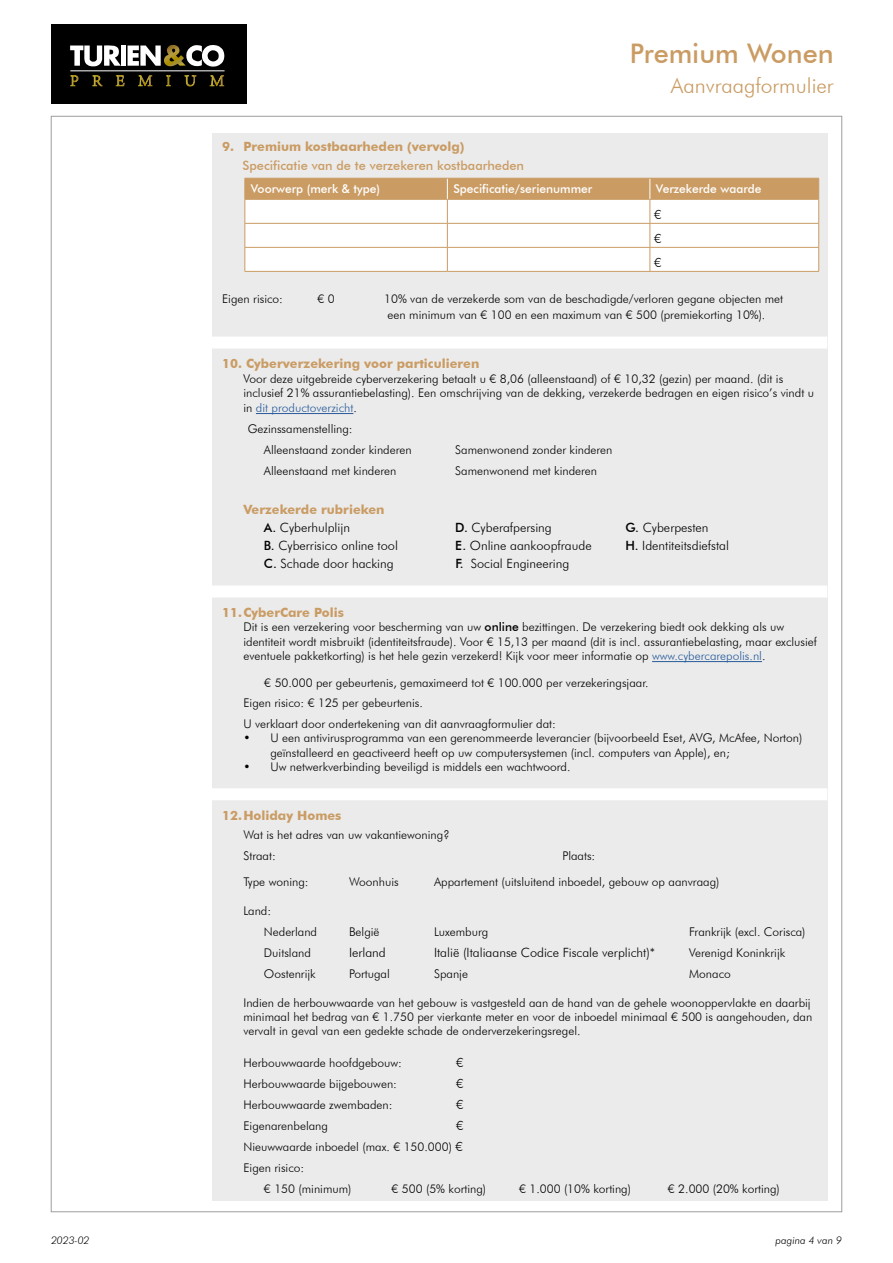
<style>
.page{position:relative;width:893px;height:1263px;background:#fff}
.page>*{position:absolute;margin:0;border:0;box-sizing:border-box;transform-origin:0 0}
.t1{font:500 27px "Futura BT";color:#ca9c64}
.t2{font:300 21px "Futura BT";color:#ca9c64}
.t3{font:300 12.75px/24px "Futura BT";color:#000;text-align:justify}
.t4{font:700 12.75px/18px "Futura BT";color:#ca9c64}
.t5{font:500 12.75px "Futura BT";color:#ca9c64}
.t6{font:300 12px/14.4px "Futura BT";color:#000}
.t7{font:500 12px "Futura BT";color:#fff}
.t8{font:italic 300 10.5px "Futura BT";color:#000}
.s1{color:#275b9b}
.s2{font-weight:500;color:#000}
.s3{font-weight:300;color:#000}
.s4{font-weight:500}
.s5{font-size:12.75px}
</style>
<div class="page">
<div style="left:212px;top:133px;width:616px;height:1067px;background:#ebebeb"></div>
<div style="left:51px;top:24px;width:195px;height:80px;background:#000"></div>
<hr style="left:70px;top:71px;width:155px;height:1px;background:#fff">
<svg style="left:70px;top:44px;width:154px;height:43px"></svg>
<div style="left:209px;top:337px;width:618px;height:12px;background:#fff"></div>
<hr style="left:256px;top:413px;width:97px;height:1px;background:#275b9b">
<div style="left:209px;top:585px;width:618px;height:12px;background:#fff"></div>
<hr style="left:652px;top:661px;width:110px;height:1px;background:#275b9b">
<div style="left:209px;top:788px;width:618px;height:12px;background:#fff"></div>
<hr style="left:245px;top:271px;width:202px;height:1px;background:#ca9c64">
<hr style="left:447px;top:271px;width:203px;height:1px;background:#ca9c64">
<hr style="left:650px;top:271px;width:169px;height:1px;background:#ca9c64">
<svg style="left:245px;top:178px;width:574px;height:93px;background:#f1e5d6"></svg>
<h1 class="t1" style="left:630px;top:37px;width:205px">Premium Wonen</h1>
<h2 class="t2" style="left:671px;top:73px;width:164px">Aanvraagformulier</h2>
<p class="t4" style="left:222px;top:138px;width:244px">9. Premium kostbaarheden (vervolg)</p>
<p class="t5" style="left:243px;top:158px;width:283px">Specificatie van de te verzekeren kostbaarheden</p>
<p class="t7" style="left:251px;top:182px;width:131px">Voorwerp (merk &amp; type)</p>
<p class="t7" style="left:453px;top:182px;width:140px">Specificatie/serienummer</p>
<p class="t7" style="left:656px;top:182px;width:107px">Verzekerde waarde</p>
<p class="t3" style="left:654px;top:202px;width:9px">€ € €</p>
<p class="t6" style="left:222px;top:291px;width:62px">Eigen risico:</p>
<p class="t6" style="left:317px;top:291px;width:19px">€ 0</p>
<p class="t6" style="left:384px;top:290px;width:400px;line-height:16.5px">10% van de verzekerde som van de beschadigde/verloren gegane objecten met een minimum van € 100 en een maximum van € 500 (premiekorting 10%).</p>
<p class="t4" style="left:222px;top:354px;width:259px">10. Cyberverzekering voor particulieren</p>
<p class="t6" style="left:243px;top:371px;width:572px;line-height:14.9px">Voor deze uitgebreide cyberverzekering betaalt u € 8,06 (alleenstaand) of € 10,32 (gezin) per maand. (dit is inclusief 21% assurantiebelasting). Een omschrijving van de dekking, verzekerde bedragen en eigen risico’s vindt u in <span class="s1">dit productoverzicht</span>.</p>
<p class="t6" style="left:264px;top:418px;width:149px;line-height:21px;text-indent:-16px">Gezinssamenstelling:<br>Alleenstaand zonder kinderen</p>
<p class="t6" style="left:455px;top:443px;width:159px">Samenwonend zonder kinderen</p>
<p class="t6" style="left:264px;top:464px;width:134px">Alleenstaand met kinderen</p>
<p class="t6" style="left:455px;top:464px;width:143px">Samenwonend met kinderen</p>
<p class="t4" style="left:264px;top:501px;width:122px;text-indent:-21px">Verzekerde rubrieken<br><span class="s2">A.</span> <span class="s3">Cyberhulplijn</span></p>
<p class="t3" style="left:455px;top:516px;width:98px"><span class="s4">D.</span> Cyberafpersing</p>
<p class="t3" style="left:625px;top:516px;width:85px"><span class="s4">G.</span> Cyberpesten</p>
<p class="t3" style="left:264px;top:534px;width:135px"><span class="s4">B.</span> Cyberrisico online tool</p>
<p class="t3" style="left:455px;top:534px;width:138px"><span class="s4">E.</span> Online aankoopfraude</p>
<p class="t3" style="left:625px;top:534px;width:105px"><span class="s4">H.</span> Identiteitsdiefstal</p>
<p class="t3" style="left:264px;top:552px;width:131px"><span class="s4">C.</span> Schade door hacking</p>
<p class="t3" style="left:455px;top:552px;width:115px"><span class="s4">F.</span> Social Engineering</p>
<p class="t4" style="left:222px;top:603px;width:123px">11.CyberCare Polis</p>
<p class="t6" style="left:243px;top:620px;width:575px">Dit is een verzekering voor bescherming van uw <span class="s4">online</span> bezittingen. De verzekering biedt ook dekking als uw identiteit wordt misbruikt (identiteitsfraude). Voor € 15,13 per maand (dit is incl. assurantiebelasting, maar exclusief eventuele pakketkorting) is het hele gezin verzekerd! Kijk voor meer informatie op <span class="s1">www.cybercarepolis.nl</span>.</p>
<p class="t6" style="left:243px;top:673px;width:406px;line-height:19.5px;text-indent:21px">€ 50.000 per gebeurtenis, gemaximeerd tot € 100.000 per verzekeringsjaar.<br>Eigen risico: € 125 per gebeurtenis.</p>
<p class="t6" style="left:243px;top:716px;width:314px">U verklaart door ondertekening van dit aanvraagformulier dat:</p>
<p class="t6" style="left:270px;top:731px;width:533px;text-indent:-27px">• U een antivirusprogramma van een gerenommeerde leverancier (bijvoorbeeld Eset, AVG, McAfee, Norton) geïnstalleerd en geactiveerd heeft op uw computersystemen (incl. computers van Apple), en;</p>
<p class="t6" style="left:243px;top:759px;width:329px">• Uw netwerkverbinding beveiligd is middels een wachtwoord.</p>
<p class="t4" style="left:222px;top:806px;width:121px">12.Holiday Homes</p>
<p class="t6" style="left:243px;top:824px;width:208px;line-height:21px">Wat is het adres van uw vakantiewoning?<br>Straat:</p>
<p class="t6" style="left:562px;top:849px;width:35px">Plaats:</p>
<p class="t6" style="left:243px;top:874px;width:67px">Type woning:</p>
<p class="t6" style="left:349px;top:874px;width:51px">Woonhuis</p>
<p class="t6" style="left:434px;top:874px;width:287px">Appartement (uitsluitend inboedel, gebouw op aanvraag)</p>
<p class="t6" style="left:264px;top:900px;width:55px;line-height:21px;text-indent:-21px">Land:<br>Nederland</p>
<p class="t6" style="left:349px;top:924px;width:32px">België</p>
<p class="t6" style="left:434px;top:924px;width:56px">Luxemburg</p>
<p class="t6" style="left:689px;top:924px;width:118px">Frankrijk (excl. Corisca)</p>
<p class="t6" style="left:264px;top:945px;width:48px">Duitsland</p>
<p class="t3" style="left:349px;top:940px;width:38px">Ierland</p>
<p class="t3" style="left:434px;top:940px;width:223px">Italië (Italiaanse Codice Fiscale verplicht)*</p>
<p class="t6" style="left:689px;top:945px;width:98px">Verenigd Koninkrijk</p>
<p class="t6" style="left:264px;top:966px;width:53px">Oostenrijk</p>
<p class="t6" style="left:349px;top:966px;width:42px">Portugal</p>
<p class="t6" style="left:434px;top:966px;width:35px">Spanje</p>
<p class="t6" style="left:689px;top:966px;width:43px">Monaco</p>
<p class="t6" style="left:243px;top:995px;width:570px">Indien de herbouwwaarde van het gebouw is vastgesteld aan de hand van de gehele woonoppervlakte en daarbij minimaal het bedrag van € 1.750 per vierkante meter en voor de inboedel minimaal € 500 is aangehouden, dan vervalt in geval van een gedekte schade de onderverzekeringsregel.</p>
<p class="t6" style="left:243px;top:1055px;width:160px">Herbouwwaarde hoofdgebouw:</p>
<p class="t3" style="left:456px;top:1050px;width:9px">€</p>
<p class="t6" style="left:243px;top:1076px;width:155px">Herbouwwaarde bijgebouwen:</p>
<p class="t3" style="left:456px;top:1071px;width:9px">€</p>
<p class="t6" style="left:243px;top:1097px;width:151px">Herbouwwaarde zwembaden:</p>
<p class="t3" style="left:456px;top:1092px;width:9px">€</p>
<p class="t6" style="left:243px;top:1118px;width:86px">Eigenarenbelang</p>
<p class="t3" style="left:456px;top:1113px;width:9px">€</p>
<p class="t6" style="left:243px;top:1139px;width:221px">Nieuwwaarde inboedel (max. € 150.000) <span class="s5">€</span></p>
<p class="t6" style="left:243px;top:1160px;width:62px">Eigen risico:</p>
<p class="t6" style="left:264px;top:1181px;width:89px">€ 150 (minimum)</p>
<p class="t6" style="left:391px;top:1181px;width:96px">€ 500 (5% korting)</p>
<p class="t6" style="left:519px;top:1181px;width:113px">€ 1.000 (10% korting)</p>
<p class="t6" style="left:668px;top:1181px;width:113px">€ 2.000 (20% korting)</p>
<p class="t8" style="left:51px;top:1234px;width:40px">2023-02</p>
<p class="t8" style="left:775px;top:1234px;width:68px">pagina 4 van 9</p>
</div>
